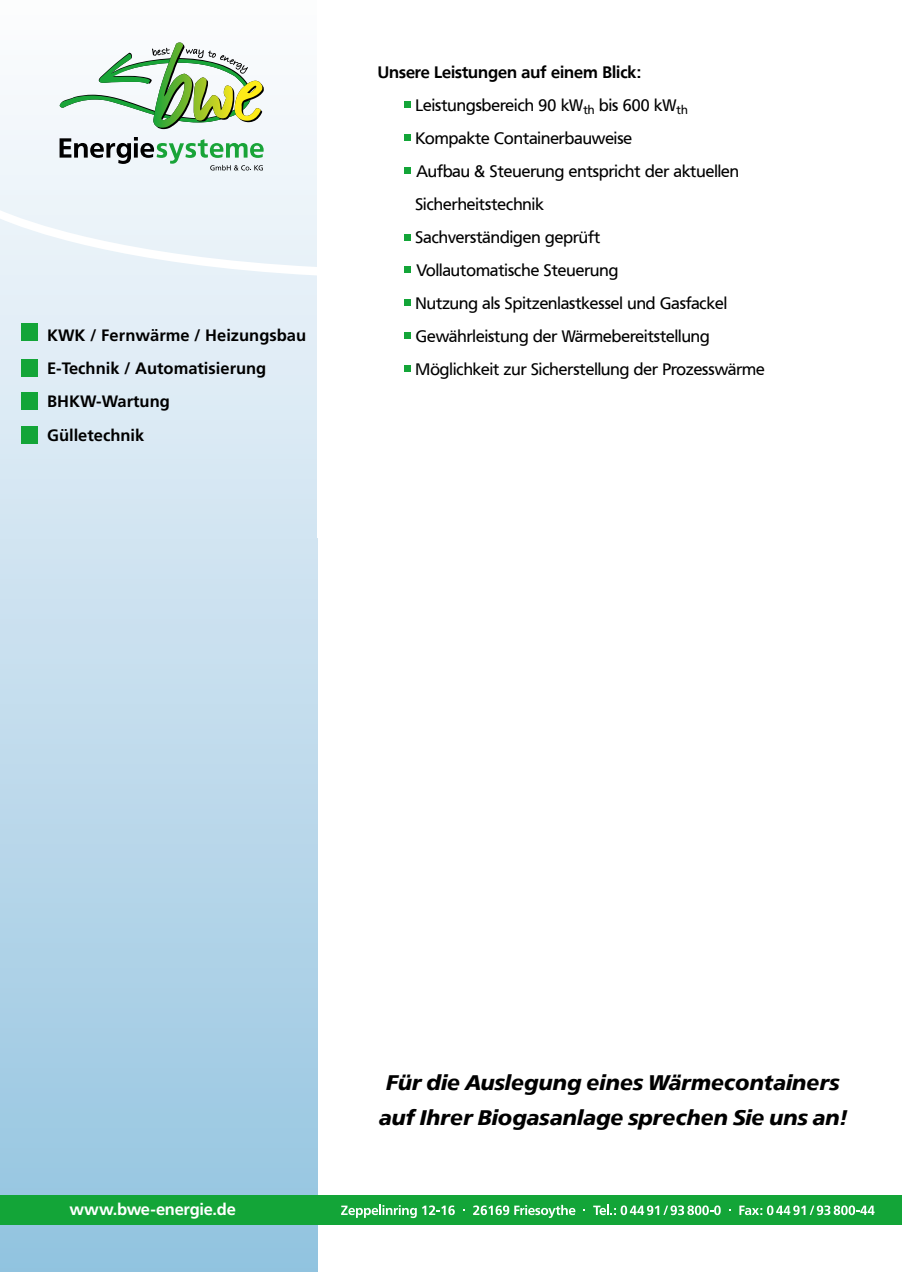
<style>
.page{position:relative;width:902px;height:1272px;background:#fff}
.page>*{position:absolute;margin:0;border:0;box-sizing:border-box;transform-origin:0 0}
.t1{font:italic 700 21px/34.5px "Frutiger VR";color:#000;text-align:center}
.t2{font:16.5px/33px "Frutiger VR";color:#000}
.t3{font:700 16.5px/33.3px "Frutiger LT";color:#000}
.t4{font:700 16.5px "Frutiger LT";letter-spacing:-.02em;color:#fff}
.s1{font-weight:700}
</style>
<div class="page">
<svg style="left:317px;top:538px;width:1px;height:729px"></svg>
<div style="left:0;top:0;width:317px;height:1271px;background:linear-gradient(to bottom,#fefdfe,#94c4e0)"></div>
<div style="left:0;top:1195px;width:901px;height:30px;background:#13a538"></div>
<svg style="left:341px;top:1204px;width:114px;height:13px"></svg>
<svg style="left:473px;top:1204px;width:102px;height:13px"></svg>
<svg style="left:593px;top:1204px;width:127px;height:11px"></svg>
<svg style="left:739px;top:1205px;width:135px;height:10px"></svg>
<svg style="left:0;top:210px;width:317px;height:65px;background:#ecf3f9"></svg>
<svg style="left:60px;top:43px;width:204px;height:127px"></svg>
<div style="left:21px;top:324px;width:17px;height:17px;background:#13a538"></div>
<div style="left:21px;top:359px;width:17px;height:17px;background:#13a538"></div>
<div style="left:21px;top:392px;width:17px;height:17px;background:#13a538"></div>
<div style="left:21px;top:426px;width:17px;height:17px;background:#13a538"></div>
<div style="left:404px;top:101px;width:6px;height:7px;background:#13a538"></div>
<div style="left:404px;top:134px;width:6px;height:7px;background:#13a538"></div>
<div style="left:404px;top:167px;width:6px;height:7px;background:#13a538"></div>
<div style="left:404px;top:234px;width:6px;height:7px;background:#13a538"></div>
<div style="left:404px;top:266px;width:6px;height:7px;background:#13a538"></div>
<div style="left:404px;top:299px;width:6px;height:7px;background:#13a538"></div>
<div style="left:404px;top:332px;width:6px;height:7px;background:#13a538"></div>
<div style="left:404px;top:365px;width:6px;height:7px;background:#13a538"></div>
<p class="t3" style="left:47px;top:318px;width:260px">KWK / Fernwärme / Heizungsbau<br>E-Technik / Automatisierung<br>BHKW-Wartung<br>Gülletechnik</p>
<p class="t2" style="left:415px;top:56px;width:351px;text-indent:-38px"><span class="s1">Unsere Leistungen auf einem Blick:<br></span>Leistungsbereich 90 kW<sub>th</sub> bis 600 kW<sub>th </sub>Kompakte Containerbauweise<br>Aufbau &amp; Steuerung entspricht der aktuellen Sicherheitstechnik<br>Sachverständigen geprüft<br>Vollautomatische Steuerung<br>Nutzung als Spitzenlastkessel und Gasfackel Gewährleistung der Wärmebereitstellung Möglichkeit zur Sicherstellung der Prozesswärme</p>
<p class="t4" style="left:69px;top:1199px;width:168px">www.bwe-energie.de</p>
<p class="t1" style="left:379px;top:1065px;width:468px">Für die Auslegung eines Wärmecontainers auf Ihrer Biogasanlage sprechen Sie uns an!</p>
</div>
